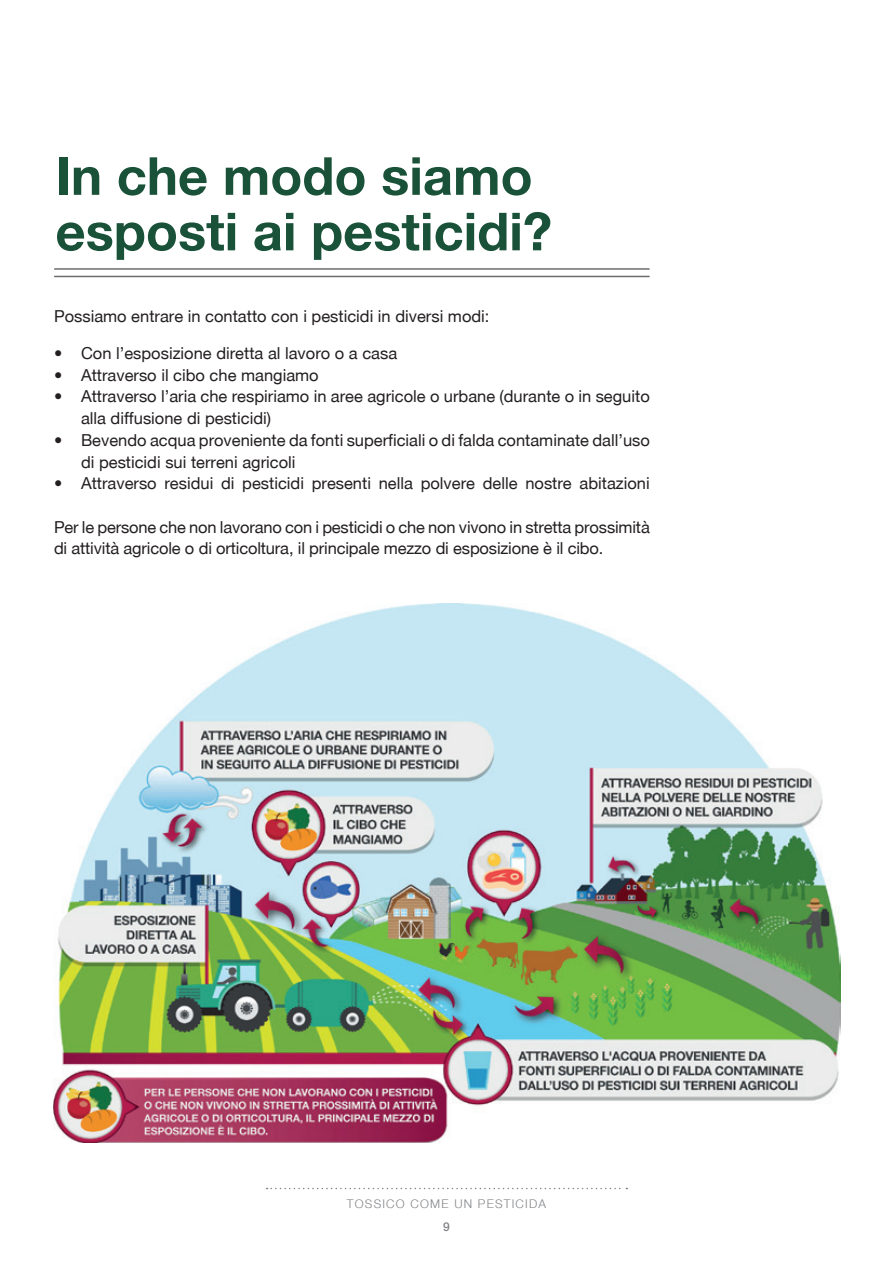
<style>
.page{position:relative;width:893px;height:1263px;background:#fff}
.page>*{position:absolute;margin:0;border:0;box-sizing:border-box;transform-origin:0 0}
.t1{font:700 52.5px/55.5px "Helvetica Neue LT Std";color:#1a5139}
.t2{font:16.5px/21.8px "Helvetica Neue";color:#231f20}
.t3{font:300 12px "Helvetica Neue";letter-spacing:.1em;color:#808285}
.t4{font:500 12px "Helvetica Neue";color:#808285}
</style>
<div class="page">
<hr style="left:55px;top:268px;width:594px;height:2px;background:#6c6d70">
<hr style="left:55px;top:276px;width:594px;height:1px;background:#6c6d70">
<svg style="left:267px;top:1188px;width:360px;height:1px"></svg>
<img style="left:54px;top:603px;width:786px;height:540px">
<h1 class="t1" style="left:55px;top:147px;width:498px">In che modo siamo esposti ai pesticidi?</h1>
<p class="t2" style="left:54px;top:305px;width:437px">Possiamo entrare in contatto con i pesticidi in diversi modi:</p>
<p class="t2" style="left:54px;top:342px;width:345px">• Con l’esposizione diretta al lavoro o a casa</p>
<p class="t2" style="left:54px;top:364px;width:266px">• Attraverso il cibo che mangiamo</p>
<p class="t2" style="left:81px;top:385px;width:570px;text-indent:-27px">• Attraverso l’aria che respiriamo in aree agricole o urbane (durante o in seguito alla diffusione di pesticidi)</p>
<p class="t2" style="left:81px;top:429px;width:570px;text-indent:-27px">• Bevendo acqua proveniente da fonti superficiali o di falda contaminate dall’uso di pesticidi sui terreni agricoli</p>
<p class="t2" style="left:54px;top:472px;width:597px">• Attraverso residui di pesticidi presenti nella polvere delle nostre abitazioni</p>
<p class="t2" style="left:54px;top:516px;width:597px">Per le persone che non lavorano con i pesticidi o che non vivono in stretta prossimità di attività agricole o di orticoltura, il principale mezzo di esposizione è il cibo.</p>
<p class="t3" style="left:347px;top:1196px;width:201px">TOSSICO COME UN PESTICIDA</p>
<p class="t4" style="left:443px;top:1219px;width:8px">9</p>
</div>
